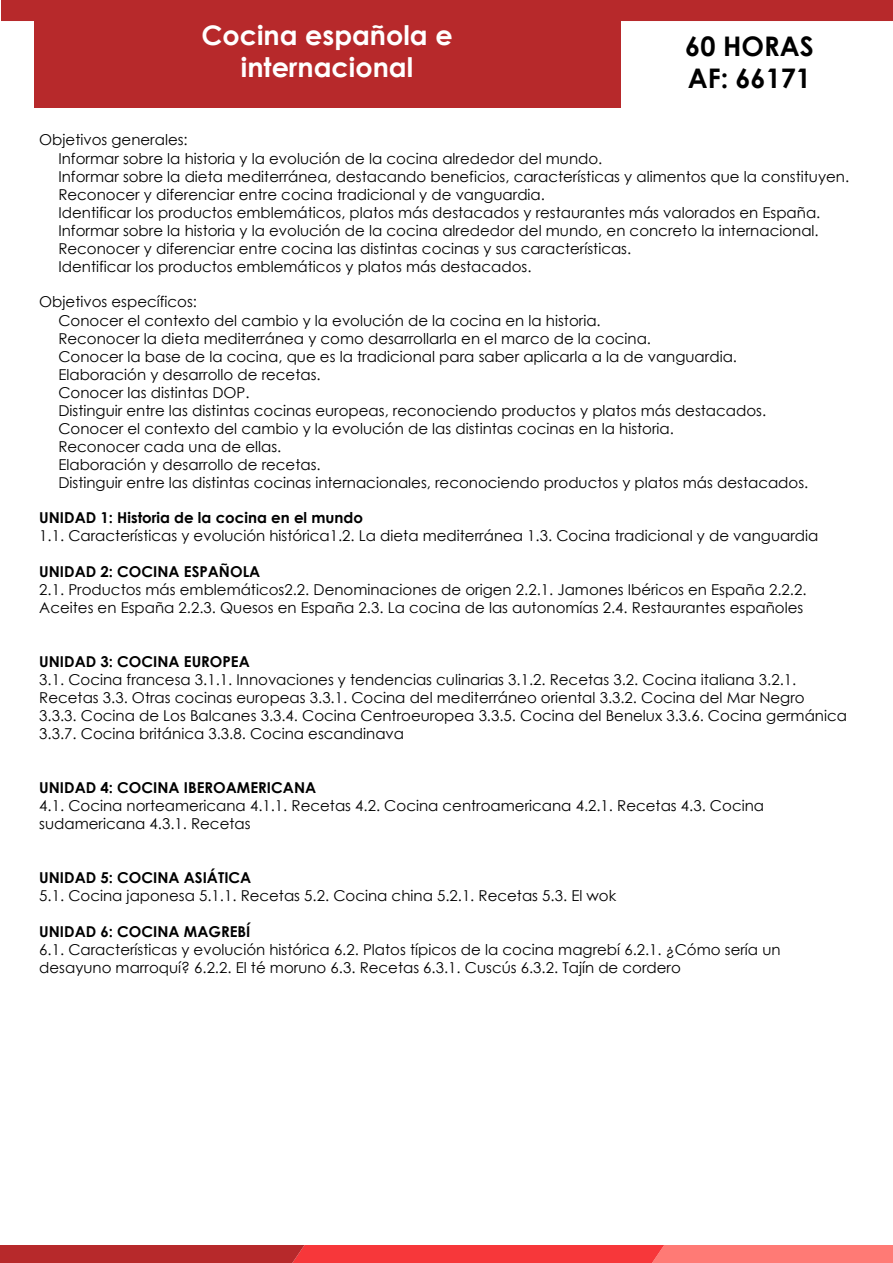
<style>
.page{position:relative;width:893px;height:1263px;background:#fff}
.page>*{position:absolute;margin:0;border:0;box-sizing:border-box;transform-origin:0 0}
.t1{font:700 27px/32.4px "Century Gothic";color:#fff;text-align:center}
.t2{font:700 27px/32.4px "Century Gothic";color:#000}
.t3{font:15px/18px "Century Gothic";color:#000}
.t4{font:700 15px "Century Gothic";color:#000}
</style>
<div class="page">
<div style="left:1px;top:0;width:892px;height:21px;background:#b7292b"></div>
<div style="left:34px;top:0;width:586px;height:107px;background:#b7292b"></div>
<svg style="left:0;top:1245px;width:893px;height:18px;background:#e34444"></svg>
<h1 class="t1" style="left:201px;top:18px;width:253px">Cocina española e internacional</h1>
<h1 class="t2" style="left:685px;top:29px;width:130px">60 HORAS<br>AF: 66171</h1>
<p class="t3" style="left:58px;top:129px;width:545px;line-height:19.5px;text-indent:-19px">Objetivos generales:<br>Informar sobre la historia y la evolución de la cocina alrededor del mundo.</p>
<p class="t3" style="left:58px;top:167px;width:792px">Informar sobre la dieta mediterránea, destacando beneficios, características y alimentos que la constituyen.<br>Reconocer y diferenciar entre cocina tradicional y de vanguardia.<br>Identificar los productos emblemáticos, platos más destacados y restaurantes más valorados en España.<br>Informar sobre la historia y la evolución de la cocina alrededor del mundo, en concreto la internacional.<br>Reconocer y diferenciar entre cocina las distintas cocinas y sus características.<br>Identificar los productos emblemáticos y platos más destacados.</p>
<p class="t3" style="left:58px;top:291px;width:544px;line-height:19.5px;text-indent:-19px">Objetivos específicos:<br>Conocer el contexto del cambio y la evolución de la cocina en la historia.</p>
<p class="t3" style="left:58px;top:329px;width:751px">Reconocer la dieta mediterránea y como desarrollarla en el marco de la cocina.<br>Conocer la base de la cocina, que es la tradicional para saber aplicarla a la de vanguardia.<br>Elaboración y desarrollo de recetas.<br>Conocer las distintas DOP.<br>Distinguir entre las distintas cocinas europeas, reconociendo productos y platos más destacados.<br>Conocer el contexto del cambio y la evolución de las distintas cocinas en la historia.<br>Reconocer cada una de ellas.<br>Elaboración y desarrollo de recetas.<br>Distinguir entre las distintas cocinas internacionales, reconociendo productos y platos más destacados.</p>
<p class="t4" style="left:39px;top:506px;width:325px">UNIDAD 1: Historia de la cocina en el mundo</p>
<p class="t3" style="left:39px;top:526px;width:781px">1.1. Características y evolución histórica1.2. La dieta mediterránea 1.3. Cocina tradicional y de vanguardia</p>
<p class="t4" style="left:39px;top:560px;width:223px">UNIDAD 2: COCINA ESPAÑOLA</p>
<p class="t3" style="left:39px;top:580px;width:769px">2.1. Productos más emblemáticos2.2. Denominaciones de origen 2.2.1. Jamones Ibéricos en España 2.2.2.<br>Aceites en España 2.2.3. Quesos en España 2.3. La cocina de las autonomías 2.4. Restaurantes españoles</p>
<p class="t4" style="left:39px;top:650px;width:212px">UNIDAD 3: COCINA EUROPEA</p>
<p class="t3" style="left:39px;top:670px;width:809px">3.1. Cocina francesa 3.1.1. Innovaciones y tendencias culinarias 3.1.2. Recetas 3.2. Cocina italiana 3.2.1.<br>Recetas 3.3. Otras cocinas europeas 3.3.1. Cocina del mediterráneo oriental 3.3.2. Cocina del Mar Negro<br>3.3.3. Cocina de Los Balcanes 3.3.4. Cocina Centroeuropea 3.3.5. Cocina del Benelux 3.3.6. Cocina germánica 3.3.7. Cocina británica 3.3.8. Cocina escandinava</p>
<p class="t4" style="left:39px;top:776px;width:278px">UNIDAD 4: COCINA IBEROAMERICANA</p>
<p class="t3" style="left:39px;top:796px;width:726px">4.1. Cocina norteamericana 4.1.1. Recetas 4.2. Cocina centroamericana 4.2.1. Recetas 4.3. Cocina sudamericana 4.3.1. Recetas</p>
<p class="t4" style="left:39px;top:866px;width:214px">UNIDAD 5: COCINA ASIÁTICA</p>
<p class="t3" style="left:39px;top:886px;width:579px">5.1. Cocina japonesa 5.1.1. Recetas 5.2. Cocina china 5.2.1. Recetas 5.3. El wok</p>
<p class="t4" style="left:39px;top:920px;width:213px">UNIDAD 6: COCINA MAGREBÍ</p>
<p class="t3" style="left:39px;top:940px;width:743px">6.1. Características y evolución histórica 6.2. Platos típicos de la cocina magrebí 6.2.1. ¿Cómo sería un desayuno marroquí? 6.2.2. El té moruno 6.3. Recetas 6.3.1. Cuscús 6.3.2. Tajín de cordero</p>
</div>
